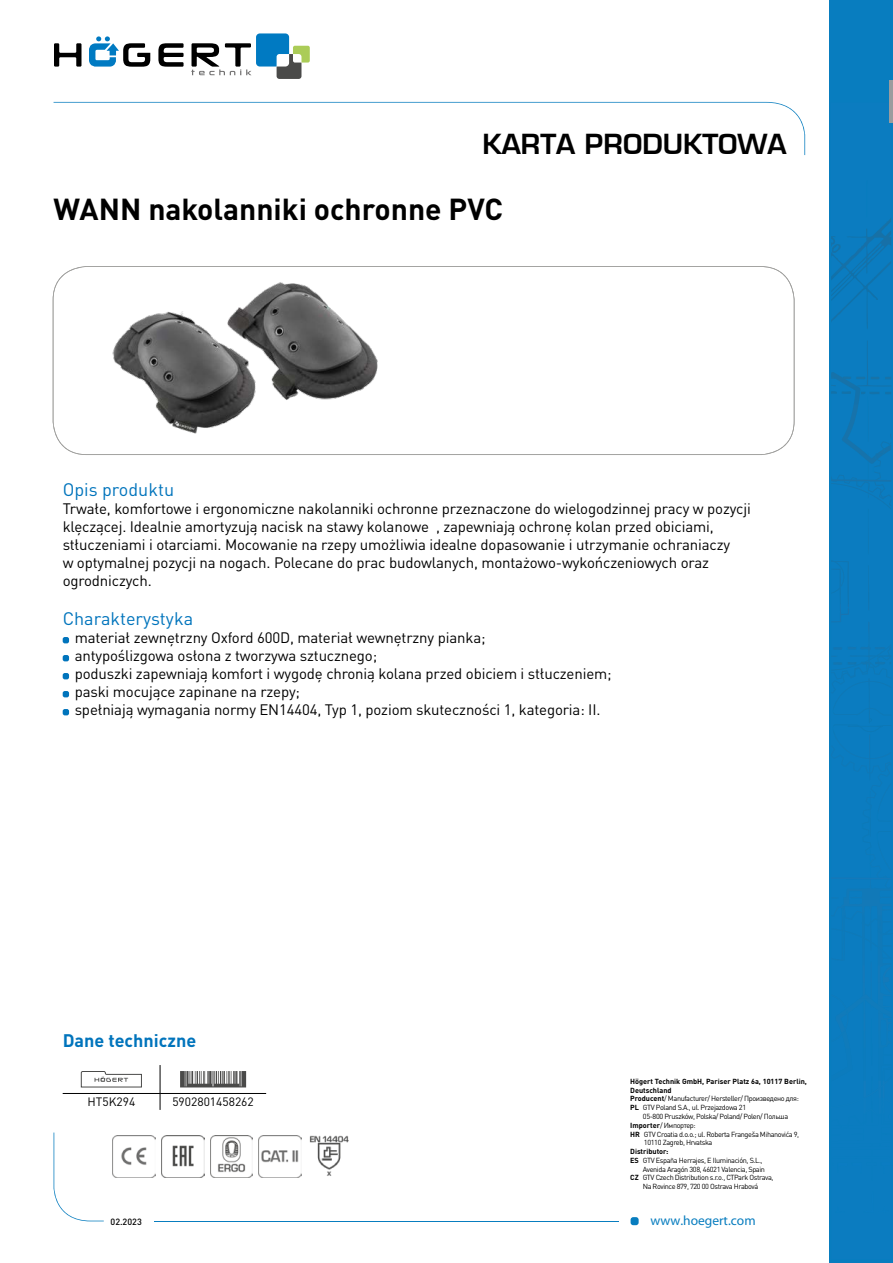
<style>
.page{position:relative;width:893px;height:1263px;background:#fff}
.page>*{position:absolute;margin:0;border:0;box-sizing:border-box;transform-origin:0 0}
.t1{font:700 30px "DIN Pro";color:#000}
.t2{font:700 27px "Euromode";color:#000}
.t3{font:18px "DIN Pro";color:#0074bc}
.t4{font:700 18px "DIN Pro";color:#0074bc}
.t5{font:15px/18px "DIN Pro";letter-spacing:-.01em;color:#000}
.t6{font:13.5px "Myriad Pro";color:#087dbf}
.t7{font:12px "DIN Pro";color:#000}
.t8{font:500 9px "DIN Pro";color:#000}
.t9{font:7.35px "DIN Pro";letter-spacing:-.05em;color:#000}
.t10{font:700 7.35px "DIN Pro";color:#000}
.s1{font-weight:700}
</style>
<div class="page">
<div style="left:631px;top:1217px;width:8px;height:8px;background:#087dbf;border-radius:3px"></div>
<svg style="left:54px;top:102px;width:751px;height:53px"></svg>
<svg style="left:54px;top:1132px;width:50px;height:89px"></svg>
<hr style="left:154px;top:1220px;width:465px;height:1px;background:#087dbf">
<div style="left:830px;top:0;width:63px;height:1263px;background:#087dbf"></div>
<img style="left:831px;top:273px;width:50px;height:56px">
<img style="left:867px;top:222px;width:24px;height:43px">
<img style="left:831px;top:222px;width:56px;height:42px">
<svg style="left:831px;top:341px;width:60px;height:565px"></svg>
<img style="left:863px;top:906px;width:28px;height:76px">
<img style="left:831px;top:877px;width:60px;height:2px">
<img style="left:848px;top:647px;width:43px;height:3px">
<hr style="left:890px;top:80px;width:3px;height:43px;background:#999c9e">
<svg style="left:53px;top:266px;width:741px;height:189px"></svg>
<svg style="left:54px;top:43px;width:27px;height:24px"></svg>
<svg style="left:158px;top:43px;width:26px;height:24px"></svg>
<svg style="left:89px;top:36px;width:61px;height:31px"></svg>
<svg style="left:191px;top:33px;width:119px;height:46px"></svg>
<svg style="left:63px;top:637px;width:6px;height:6px"></svg>
<svg style="left:63px;top:655px;width:6px;height:6px"></svg>
<svg style="left:63px;top:673px;width:6px;height:6px"></svg>
<svg style="left:63px;top:691px;width:6px;height:6px"></svg>
<svg style="left:63px;top:709px;width:6px;height:6px"></svg>
<img style="left:99px;top:271px;width:290px;height:174px">
<hr style="left:63px;top:1093px;width:97px;height:1px;background:#000">
<hr style="left:160px;top:1093px;width:106px;height:1px;background:#000">
<svg style="left:160px;top:1065px;width:1px;height:45px"></svg>
<svg style="left:81px;top:1071px;width:61px;height:16px"></svg>
<svg style="left:180px;top:1071px;width:66px;height:16px"></svg>
<img style="left:113px;top:1135px;width:42px;height:43px">
<img style="left:162px;top:1135px;width:42px;height:43px">
<img style="left:210px;top:1135px;width:43px;height:43px">
<img style="left:259px;top:1135px;width:42px;height:43px">
<img style="left:309px;top:1135px;width:40px;height:41px">
<h2 class="t2" style="left:482px;top:128px;width:306px">KARTA PRODUKTOWA</h2>
<h1 class="t1" style="left:54px;top:184px;width:451px">WANN nakolanniki ochronne PVC</h1>
<p class="t3" style="left:63px;top:477px;width:113px">Opis produktu</p>
<p class="t5" style="left:63px;top:499px;width:690px">Trwałe, komfortowe i ergonomiczne nakolanniki ochronne przeznaczone do wielogodzinnej pracy w pozycji klęczącej. Idealnie amortyzują nacisk na stawy kolanowe , zapewniają ochronę kolan przed obiciami, stłuczeniami i otarciami. Mocowanie na rzepy umożliwia idealne dopasowanie i utrzymanie ochraniaczy<br>w optymalnej pozycji na nogach. Polecane do prac budowlanych, montażowo-wykończeniowych oraz ogrodniczych.</p>
<p class="t3" style="left:63px;top:607px;width:132px">Charakterystyka</p>
<p class="t5" style="left:75px;top:628px;width:538px">materiał zewnętrzny Oxford 600D, materiał wewnętrzny pianka;<br>antypoślizgowa osłona z tworzywa sztucznego;<br>poduszki zapewniają komfort i wygodę chronią kolana przed obiciem i stłuczeniem; paski mocujące zapinane na rzepy;<br>spełniają wymagania normy EN14404, Typ 1, poziom skuteczności 1, kategoria: II.</p>
<p class="t4" style="left:63px;top:1025px;width:135px">Dane techniczne</p>
<p class="t7" style="left:87px;top:1094px;width:49px">HT5K294</p>
<p class="t7" style="left:172px;top:1094px;width:83px">5902801458262</p>
<p class="t10" style="left:630px;top:1075px;width:178px">Högert Technik GmbH, Pariser Platz 6a, 10117 Berlin,</p>
<p class="t10" style="left:630px;top:1084px;width:43px">Deutschland</p>
<p class="t9" style="left:630px;top:1094px;width:170px"><span class="s1">Producent</span>/ Manufacturer/ Hersteller/ Произведено для:</p>
<p class="t9" style="left:630px;top:1102px;width:117px"><span class="s1">PL</span> GTV Poland S.A., ul. Przejazdowa 21</p>
<p class="t9" style="left:643px;top:1111px;width:147px">05-800 Pruszków, Polska/ Poland/ Polen/ Польша</p>
<p class="t9" style="left:630px;top:1120px;width:67px"><span class="s1">Importer</span>/ Импортер:</p>
<p class="t9" style="left:630px;top:1129px;width:171px"><span class="s1">HR</span> GTV Croatia d.o.o.; ul. Roberta Frangeša Mihanovića 9,</p>
<p class="t9" style="left:644px;top:1138px;width:70px">10110 Zagreb, Hrvatska</p>
<p class="t10" style="left:630px;top:1145px;width:40px">Distributor:</p>
<p class="t9" style="left:630px;top:1155px;width:134px"><span class="s1">ES</span> GTV España Herrajes, E Iluminación, S.L.,</p>
<p class="t9" style="left:643px;top:1164px;width:124px">Avenida Aragón 308, 46021 Valencia, Spain</p>
<p class="t9" style="left:630px;top:1173px;width:145px"><span class="s1">CZ</span> GTV Czech Distribution s.r.o., CTPark Ostrava,</p>
<p class="t9" style="left:643px;top:1181px;width:117px">Na Rovince 879, 720 00 Ostrava Hrabová</p>
<p class="t8" style="left:111px;top:1214px;width:33px">02.2023</p>
<p class="t6" style="left:651px;top:1212px;width:107px">www.hoegert.com</p>
</div>
